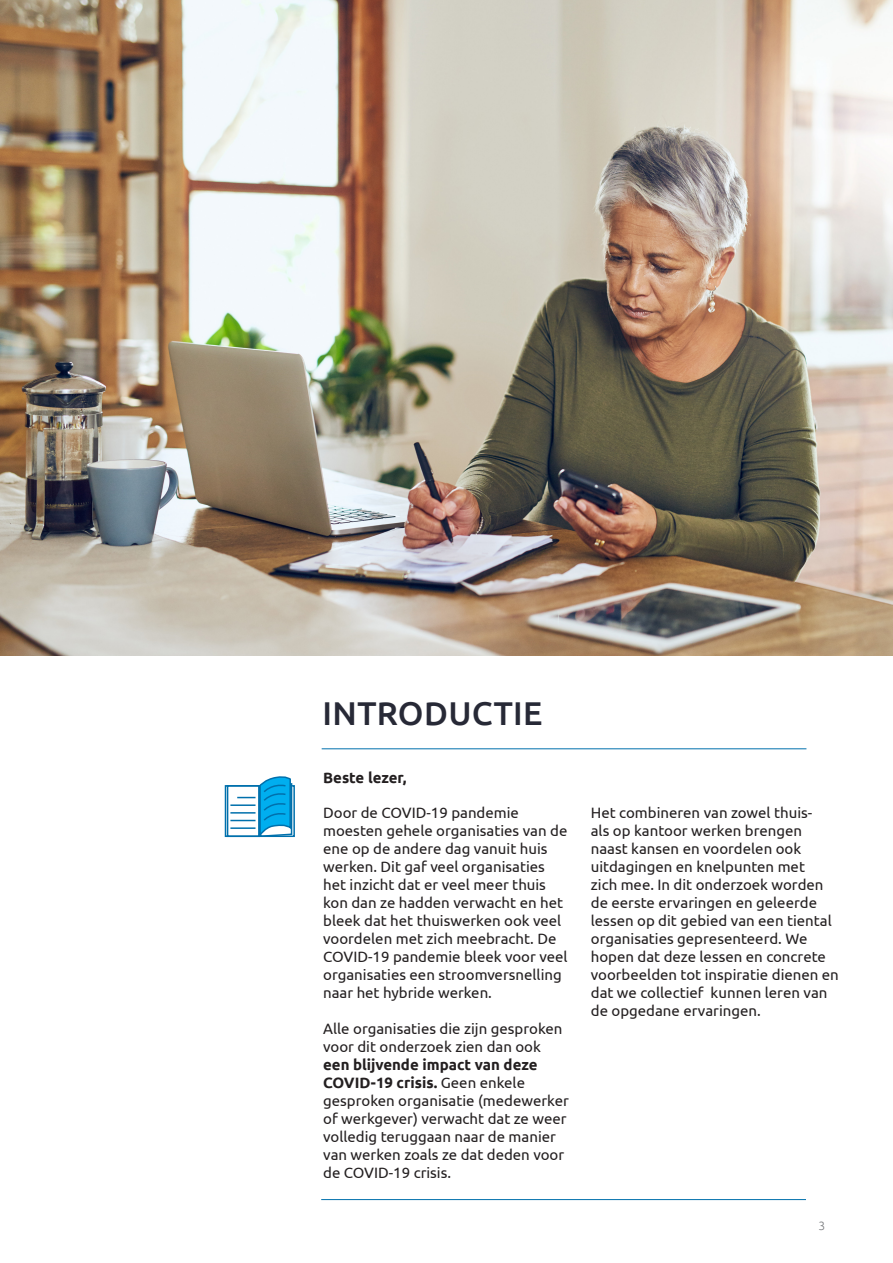
<style>
.page{position:relative;width:893px;height:1263px;background:#fff}
.page>*{position:absolute;margin:0;border:0;box-sizing:border-box;transform-origin:0 0}
.t1{font:500 33px "Ubuntu";letter-spacing:.01em;color:#272936}
.t2{font:15px/18px "Ubuntu";color:#231f20}
.t3{font:700 15px "Ubuntu";color:#231f20}
.t4{font:300 12px "Ubuntu";color:#76787b}
.s1{font-weight:700}
</style>
<div class="page">
<img style="left:0;top:0;width:892px;height:656px">
<div style="left:225px;top:785px;width:35px;height:52px;border:2px solid #0070ac"></div>
<div style="left:260px;top:785px;width:35px;height:52px;border:2px solid #0070ac"></div>
<div style="left:227px;top:785px;width:33px;height:52px;border:2px solid #0070ac"></div>
<svg style="left:230px;top:776px;width:63px;height:62px"></svg>
<hr style="left:322px;top:748px;width:484px;height:1px;background:#0070ac">
<hr style="left:321px;top:1199px;width:485px;height:1px;background:#0070ac">
<p class="t1" style="left:323px;top:692px;width:221px">INTRODUCTIE</p>
<p class="t3" style="left:323px;top:769px;width:85px">Beste lezer,</p>
<p class="t2" style="left:323px;top:803px;width:246px">Door de COVID-19 pandemie moesten gehele organisaties van de ene op de andere dag vanuit huis werken. Dit gaf veel organisaties het inzicht dat er veel meer thuis kon dan ze hadden verwacht en het bleek dat het thuiswerken ook veel voordelen met zich meebracht. De<br>COVID-19 pandemie bleek voor veel organisaties een stroomversnelling naar het hybride werken.</p>
<p class="t2" style="left:323px;top:1019px;width:247px">Alle organisaties die zijn gesproken voor dit onderzoek zien dan ook <span class="s1">een blijvende impact van deze<br>COVID-19 crisis.</span> Geen enkele gesproken organisatie (medewerker of werkgever) verwacht dat ze weer volledig teruggaan naar de manier van werken zoals ze dat deden voor de COVID-19 crisis.</p>
<p class="t2" style="left:591px;top:803px;width:250px">Het combineren van zowel thuis-<br>als op kantoor werken brengen naast kansen en voordelen ook uitdagingen en knelpunten met<br>zich mee. In dit onderzoek worden de eerste ervaringen en geleerde lessen op dit gebied van een tiental organisaties gepresenteerd. We hopen dat deze lessen en concrete voorbeelden tot inspiratie dienen en dat we collectief kunnen leren van de opgedane ervaringen.</p>
<p class="t4" style="left:819px;top:1219px;width:8px">3</p>
</div>
